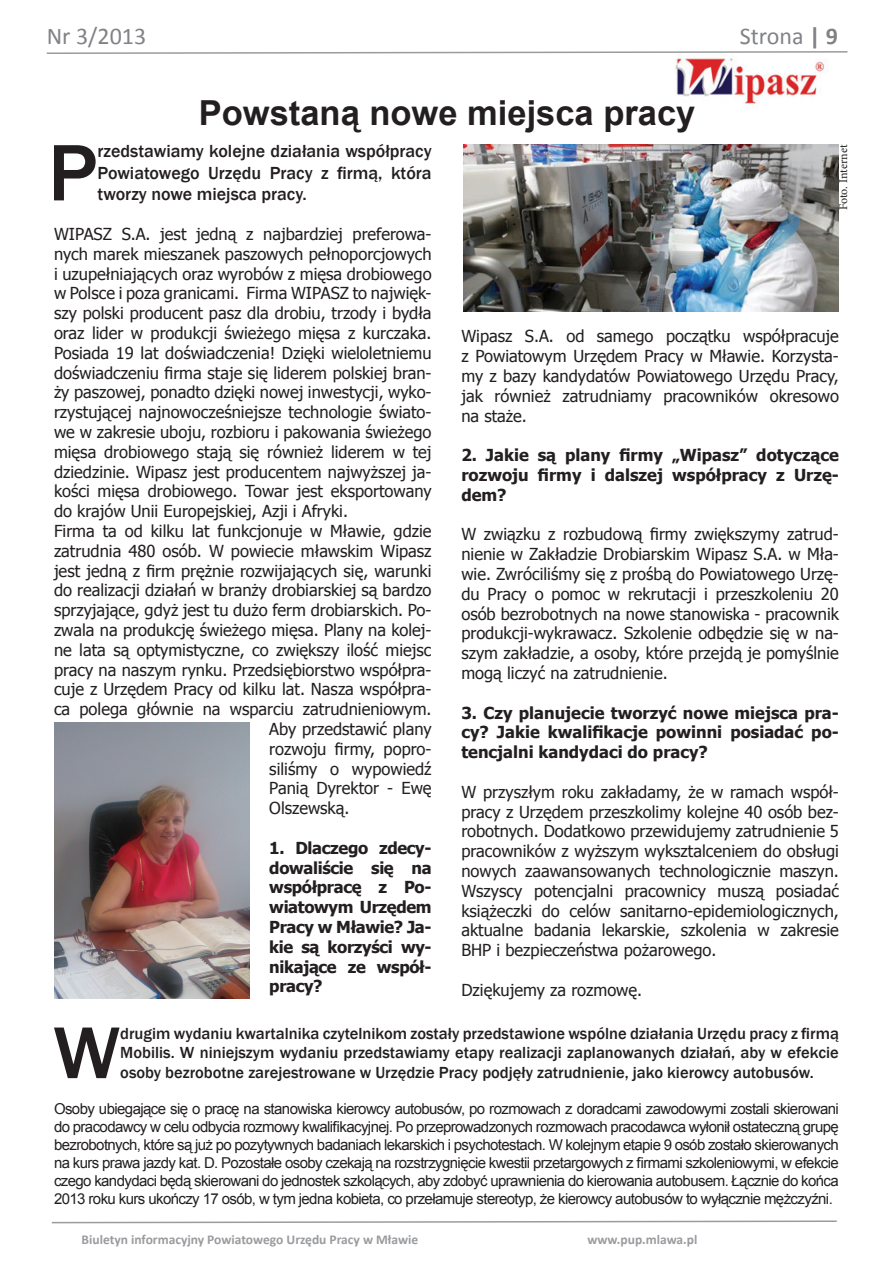
<style>
.page{position:relative;width:893px;height:1263px;background:#fff}
.page>*{position:absolute;margin:0;border:0;box-sizing:border-box;transform-origin:0 0}
.t1{font:500 82.8px "Franklin Gothic";color:#231f20}
.t2{font:500 75.9px "Franklin Gothic";color:#231f20}
.t3{font:700 34.5px "Arial";color:#231f20}
.t4{font:24px "Calibri";color:#808285}
.t5{font:500 18px/21.6px "Franklin Gothic";color:#231f20;text-align:justify}
.t6{font:16.5px/19.8px "Tahoma";color:#231f20;text-align:justify}
.t7{font:700 16.5px/19.8px "Tahoma";color:#231f20;text-align:justify}
.t8{font:500 16.5px/19.8px "Franklin Gothic";color:#231f20;text-align:justify}
.t9{font:15px/18px "Arial";letter-spacing:-.04em;color:#231f20;text-align:justify}
.t10{font:700 13.5px "Calibri";color:#999b9e}
.t11{font:12px "Minion Pro";letter-spacing:-.005em;color:#231f20}
.s1{font-weight:700}
</style>
<div class="page">
<img style="left:675px;top:58px;width:150px;height:46px">
<svg style="left:46px;top:51px;width:802px;height:3px"></svg>
<img style="left:464px;top:145px;width:375px;height:167px">
<svg style="left:51px;top:1220px;width:786px;height:4px"></svg>
<img style="left:54px;top:722px;width:195px;height:276px">
<h3 class="t4" style="left:47px;top:21px;width:101px">Nr 3/2013</h3>
<h3 class="t4" style="left:740px;top:21px;width:100px">Strona <span class="s1">| 9</span></h3>
<h3 class="t3" style="left:199px;top:90px;width:498px">Powstaną nowe miejsca pracy</h3>
<h1 class="t1" style="left:48px;top:122px;width:51px">P</h1>
<p class="t5" style="left:98px;top:141px;width:336px">rzedstawiamy kolejne działania współpracy Powiatowego Urzędu Pracy z firmą, która tworzy nowe miejsca pracy.</p>
<p class="t6" style="left:54px;top:223px;width:379px">WIPASZ S.A. jest jedną z najbardziej preferowa-</p>
<p class="t6" style="left:54px;top:243px;width:379px">nych marek mieszanek paszowych pełnoporcjowych</p>
<p class="t6" style="left:54px;top:263px;width:379px">i uzupełniających oraz wyrobów z mięsa drobiowego</p>
<p class="t6" style="left:54px;top:283px;width:379px">w Polsce i poza granicami. Firma WIPASZ to najwięk-</p>
<p class="t6" style="left:54px;top:302px;width:379px">szy polski producent pasz dla drobiu, trzody i bydła</p>
<p class="t6" style="left:54px;top:322px;width:379px">oraz lider w produkcji świeżego mięsa z kurczaka.</p>
<p class="t6" style="left:54px;top:342px;width:379px">Posiada 19 lat doświadczenia! Dzięki wieloletniemu</p>
<p class="t6" style="left:54px;top:362px;width:379px">doświadczeniu firma staje się liderem polskiej bran-</p>
<p class="t6" style="left:54px;top:382px;width:379px">ży paszowej, ponadto dzięki nowej inwestycji, wyko-</p>
<p class="t6" style="left:54px;top:401px;width:379px">rzystującej najnowocześniejsze technologie świato-</p>
<p class="t6" style="left:54px;top:421px;width:379px">we w zakresie uboju, rozbioru i pakowania świeżego</p>
<p class="t6" style="left:54px;top:441px;width:379px">mięsa drobiowego stają się również liderem w tej</p>
<p class="t6" style="left:54px;top:461px;width:379px">dziedzinie. Wipasz jest producentem najwyższej ja-</p>
<p class="t6" style="left:54px;top:481px;width:379px">kości mięsa drobiowego. Towar jest eksportowany</p>
<p class="t6" style="left:54px;top:500px;width:296px">do krajów Unii Europejskiej, Azji i Afryki.</p>
<p class="t6" style="left:54px;top:520px;width:379px">Firma ta od kilku lat funkcjonuje w Mławie, gdzie</p>
<p class="t6" style="left:54px;top:540px;width:379px">zatrudnia 480 osób. W powiecie mławskim Wipasz</p>
<p class="t6" style="left:54px;top:560px;width:379px">jest jedną z firm prężnie rozwijających się, warunki</p>
<p class="t6" style="left:54px;top:580px;width:379px">do realizacji działań w branży drobiarskiej są bardzo</p>
<p class="t6" style="left:54px;top:599px;width:379px">sprzyjające, gdyż jest tu dużo ferm drobiarskich. Po-</p>
<p class="t6" style="left:54px;top:619px;width:379px">zwala na produkcję świeżego mięsa. Plany na kolej-</p>
<p class="t6" style="left:54px;top:639px;width:379px">ne lata są optymistyczne, co zwiększy ilość miejsc</p>
<p class="t6" style="left:54px;top:659px;width:379px">pracy na naszym rynku. Przedsiębiorstwo współpra-</p>
<p class="t6" style="left:54px;top:679px;width:379px">cuje z Urzędem Pracy od kilku lat. Nasza współpra-</p>
<p class="t6" style="left:54px;top:698px;width:379px">ca polega głównie na wsparciu zatrudnieniowym.</p>
<p class="t6" style="left:269px;top:718px;width:164px">Aby przedstawić plany</p>
<p class="t6" style="left:269px;top:738px;width:164px">rozwoju firmy, popro-</p>
<p class="t6" style="left:269px;top:758px;width:164px">siliśmy o wypowiedź</p>
<p class="t6" style="left:269px;top:778px;width:164px">Panią Dyrektor - Ewę</p>
<p class="t6" style="left:269px;top:797px;width:82px">Olszewską.</p>
<p class="t7" style="left:269px;top:837px;width:164px">1. Dlaczego zdecy&shy;dowaliście się na współpracę z Po&shy;wiatowym Urzędem Pracy w Mławie? Ja&shy;kie są korzyści wy&shy;nikające ze współ&shy;pracy?</p>
<p class="t11" style="left:835px;top:210px;width:67px;rotate:-90deg">Foto. Internet</p>
<p class="t6" style="left:461px;top:326px;width:379px">Wipasz S.A. od samego początku współpracuje z Powiatowym Urzędem Pracy w Mławie. Korzysta&shy;my z bazy kandydatów Powiatowego Urzędu Pracy, jak również zatrudniamy pracowników okresowo na staże.</p>
<p class="t7" style="left:461px;top:444px;width:379px">2. Jakie są plany firmy „Wipasz” dotyczące rozwoju firmy i dalszej współpracy z Urzę&shy;dem?</p>
<p class="t6" style="left:461px;top:524px;width:379px">W związku z rozbudową firmy zwiększymy zatrud&shy;nienie w Zakładzie Drobiarskim Wipasz S.A. w Mła&shy;wie. Zwróciliśmy się z prośbą do Powiatowego Urzę&shy;du Pracy o pomoc w rekrutacji i przeszkoleniu 20 osób bezrobotnych na nowe stanowiska - pracownik produkcji-wykrawacz. Szkolenie odbędzie się w na&shy;szym zakładzie, a osoby, które przejdą je pomyślnie mogą liczyć na zatrudnienie.</p>
<p class="t7" style="left:461px;top:701px;width:379px">3. Czy planujecie tworzyć nowe miejsca pra&shy;cy? Jakie kwalifikacje powinni posiadać po&shy;tencjalni kandydaci do pracy?</p>
<p class="t6" style="left:461px;top:781px;width:379px">W przyszłym roku zakładamy, że w ramach współ&shy;pracy z Urzędem przeszkolimy kolejne 40 osób bez&shy;robotnych. Dodatkowo przewidujemy zatrudnienie 5 pracowników z wyższym wyksztalceniem do obsługi nowych zaawansowanych technologicznie maszyn.<br>Wszyscy potencjalni pracownicy muszą posiadać książeczki do celów sanitarno-epidemiologicznych, aktualne badania lekarskie, szkolenia w zakresie BHP i bezpieczeństwa pożarowego.</p>
<p class="t6" style="left:461px;top:979px;width:182px">Dziękujemy za rozmowę.</p>
<h2 class="t2" style="left:53px;top:1006px;width:69px">W</h2>
<p class="t8" style="left:120px;top:1023px;width:720px">drugim wydaniu kwartalnika czytelnikom zostały przedstawione wspólne działania Urzędu pracy z firmą Mobilis. W niniejszym wydaniu przedstawiamy etapy realizacji zaplanowanych działań, aby w efekcie osoby bezrobotne zarejestrowane w Urzędzie Pracy podjęły zatrudnienie, jako kierowcy autobusów.</p>
<p class="t9" style="left:54px;top:1100px;width:786px">Osoby ubiegające się o pracę na stanowiska kierowcy autobusów, po rozmowach z doradcami zawodowymi zostali skierowani do pracodawcy w celu odbycia rozmowy kwalifikacyjnej. Po przeprowadzonych rozmowach pracodawca wyłonił ostateczną grupę bezrobotnych, które są już po pozytywnych badaniach lekarskich i psychotestach. W kolejnym etapie 9 osób zostało skierowanych na kurs prawa jazdy kat. D. Pozostałe osoby czekają na rozstrzygnięcie kwestii przetargowych z firmami szkoleniowymi, w efekcie czego kandydaci będą skierowani do jednostek szkolących, aby zdobyć uprawnienia do kierowania autobusem. Łącznie do końca 2013 roku kurs ukończy 17 osób, w tym jedna kobieta, co przełamuje stereotyp, że kierowcy autobusów to wyłącznie mężczyźni.</p>
<p class="t10" style="left:82px;top:1231px;width:338px">Biuletyn informacyjny Powiatowego Urzędu Pracy w Mławie</p>
<p class="t10" style="left:587px;top:1231px;width:112px">www.pup.mlawa.pl</p>
</div>
